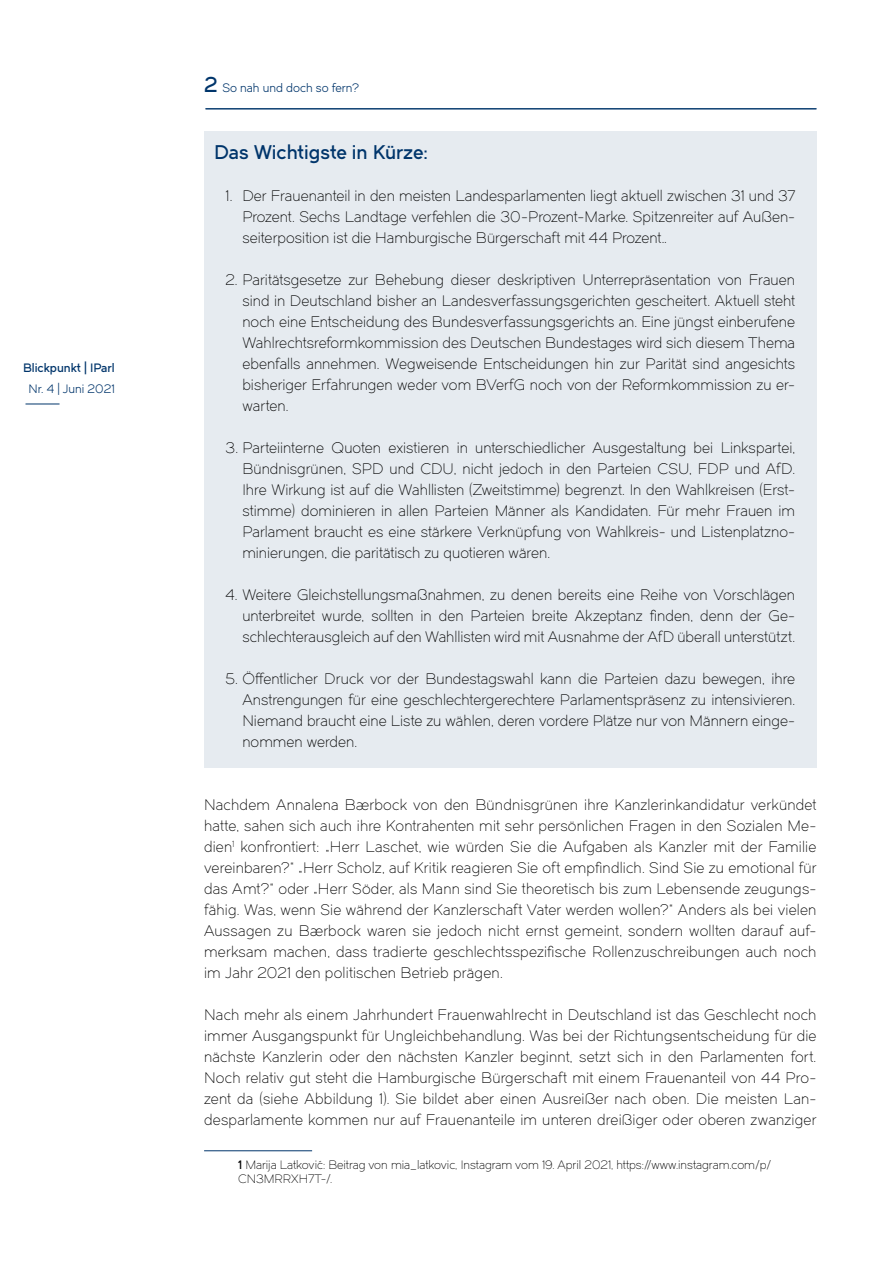
<style>
.page{position:relative;width:893px;height:1263px;background:#fff}
.page>*{position:absolute;margin:0;border:0;box-sizing:border-box;transform-origin:0 0}
.t1{font:19.5px "Dual 600";color:#00356b}
.t2{font:15px/21px "Dual 300";letter-spacing:.005em;color:#000;text-align:justify}
.t3{font:12px/14.4px "Dual 300";color:#000}
.t4{font:12px "Dual 400";color:#00356b}
.t5{font:12px "Dual 600";color:#00356b}
.s1{font-family:"Dual 600";font-size:21px}
.s2{font-family:"Dual 600"}
</style>
<div class="page">
<hr style="left:26px;top:404px;width:34px;height:1px;background:#00356b">
<hr style="left:206px;top:109px;width:610px;height:1px;background:#00356b">
<div style="left:204px;top:132px;width:612px;height:636px;background:#e6ebf0"></div>
<hr style="left:204px;top:1150px;width:108px;height:1px;background:#00356b">
<hr style="left:206px;top:108px;width:610px;height:1px;background:#00356b">
<p class="t5" style="left:23px;top:360px;width:93px">Blickpunkt | IParl</p>
<p class="t4" style="left:29px;top:382px;width:88px">Nr. 4 | Juni 2021</p>
<p class="t4" style="left:204px;top:81px;width:156px"><span class="s1">2</span> So nah und doch so fern?</p>
<h1 class="t1" style="left:214px;top:140px;width:215px">Das Wichtigste in Kürze:</h1>
<p class="t2" style="left:242px;top:185px;width:554px;text-indent:-17px">1. Der Frauenanteil in den meisten Landesparlamenten liegt aktuell zwischen 31 und 37<br>Prozent. Sechs Landtage verfehlen die 30-Prozent-Marke. Spitzenreiter auf Außen&shy;seiterposition ist die Hamburgische Bürgerschaft mit 44 Prozent..</p>
<p class="t2" style="left:242px;top:269px;width:554px;text-indent:-17px">2. Paritätsgesetze zur Behebung dieser deskriptiven Unterrepräsentation von Frauen sind in Deutschland bisher an Landesverfassungsgerichten gescheitert. Aktuell steht noch eine Entscheidung des Bundesverfassungsgerichts an. Eine jüngst einberufene Wahlrechtsreformkommission des Deutschen Bundestages wird sich diesem Thema ebenfalls annehmen. Wegweisende Entscheidungen hin zur Parität sind angesichts bisheriger Erfahrungen weder vom BVerfG noch von der Reformkommission zu er&shy;warten.</p>
<p class="t2" style="left:242px;top:437px;width:554px;text-indent:-17px">3. Parteiinterne Quoten existieren in unterschiedlicher Ausgestaltung bei Linkspartei, Bündnisgrünen, SPD und CDU, nicht jedoch in den Parteien CSU, FDP und AfD.<br>Ihre Wirkung ist auf die Wahllisten (Zweitstimme) begrenzt. In den Wahlkreisen (Erst&shy;stimme) dominieren in allen Parteien Männer als Kandidaten. Für mehr Frauen im Parlament braucht es eine stärkere Verknüpfung von Wahlkreis- und Listenplatzno&shy;minierungen, die paritätisch zu quotieren wären.</p>
<p class="t2" style="left:242px;top:584px;width:554px;text-indent:-17px">4. Weitere Gleichstellungsmaßnahmen, zu denen bereits eine Reihe von Vorschlägen unterbreitet wurde, sollten in den Parteien breite Akzeptanz finden, denn der Ge&shy;schlechterausgleich auf den Wahllisten wird mit Ausnahme der AfD überall unterstützt.</p>
<p class="t2" style="left:242px;top:668px;width:554px;text-indent:-17px">5. Öffentlicher Druck vor der Bundestagswahl kann die Parteien dazu bewegen, ihre Anstrengungen für eine geschlechtergerechtere Parlamentspräsenz zu intensivieren.<br>Niemand braucht eine Liste zu wählen, deren vordere Plätze nur von Männern einge&shy;nommen werden.</p>
<p class="t2" style="left:204px;top:794px;width:614px">Nachdem Annalena Baerbock von den Bündnisgrünen ihre Kanzlerinkandidatur verkündet hatte, sahen sich auch ihre Kontrahenten mit sehr persönlichen Fragen in den Sozialen Me&shy;dien<sup>1</sup> konfrontiert: „Herr Laschet, wie würden Sie die Aufgaben als Kanzler mit der Familie vereinbaren?“ „Herr Scholz, auf Kritik reagieren Sie oft empfindlich. Sind Sie zu emotional für das Amt?“ oder „Herr Söder, als Mann sind Sie theoretisch bis zum Lebensende zeugungs&shy;fähig. Was, wenn Sie während der Kanzlerschaft Vater werden wollen?“ Anders als bei vielen Aussagen zu Baerbock waren sie jedoch nicht ernst gemeint, sondern wollten darauf auf&shy;merksam machen, dass tradierte geschlechtsspezifische Rollenzuschreibungen auch noch im Jahr 2021 den politischen Betrieb prägen.</p>
<p class="t2" style="left:204px;top:1004px;width:614px">Nach mehr als einem Jahrhundert Frauenwahlrecht in Deutschland ist das Geschlecht noch immer Ausgangspunkt für Ungleichbehandlung. Was bei der Richtungsentscheidung für die nächste Kanzlerin oder den nächsten Kanzler beginnt, setzt sich in den Parlamenten fort.<br>Noch relativ gut steht die Hamburgische Bürgerschaft mit einem Frauenanteil von 44 Pro&shy;zent da (siehe Abbildung 1). Sie bildet aber einen Ausreißer nach oben. Die meisten Lan&shy;desparlamente kommen nur auf Frauenanteile im unteren dreißiger oder oberen zwanziger</p>
<p class="t3" style="left:238px;top:1158px;width:535px"><span class="s2">1</span> Marija Latković: Beitrag von mia_latkovic, Instagram vom 19. April 2021, https://www.instagram.com/p/<br>CN3MRRXH7T-/.</p>
</div>
